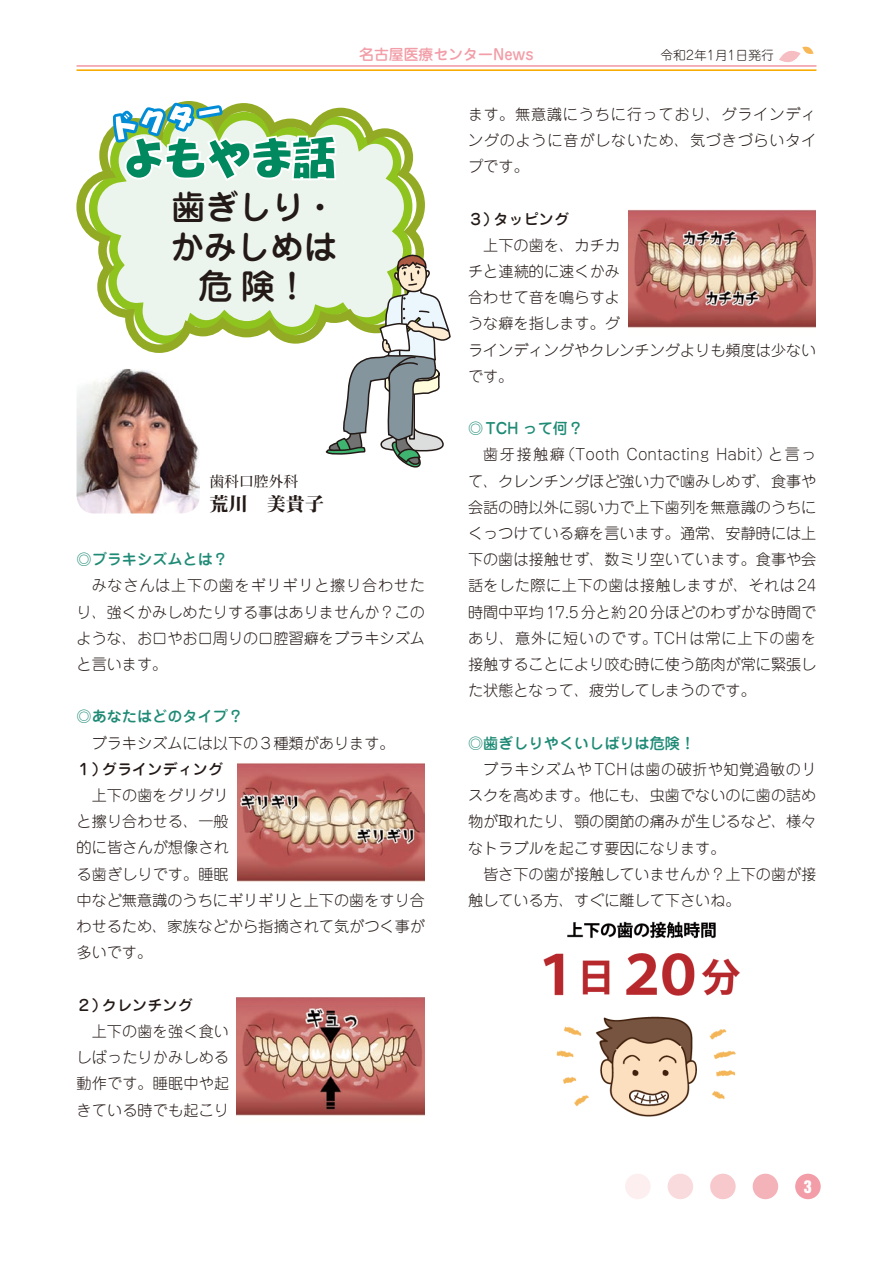
<style>
.page{position:relative;width:893px;height:1263px;background:#fff}
.page>*{position:absolute;margin:0;border:0;box-sizing:border-box;transform-origin:0 0}
.t1{font:500 34.05px/39.3px "Jun 34 Pro";letter-spacing:-.02em;color:#231916;text-align:center}
.t2{font:19.2px "Midashi Min Pr 5 MA31";color:#231916}
.t3{font:15.9px "Helvetica Inserat";color:#fff}
.t4{font:300 15.15px/26.2px "Jun 101 Pro";color:#231916;text-align:justify}
.t5{font:500 15.15px "Jun 34 Pro";color:#1f8b76}
.t6{font:500 15.15px "Jun 34 Pro";color:#231916}
.t7{font:500 14.85px "Jun 34 Pro";color:#f29da7}
.t8{font:700 14.85px "Futo Min A101 Pr 5";color:#231916}
.t9{font:300 12.75px "Jun 101 Pro";color:#231916}
</style>
<div class="page">
<hr style="left:77px;top:65px;width:739px;height:2px;background:#f29da7">
<hr style="left:77px;top:69px;width:739px;height:2px;background:#f7ab00">
<svg style="left:779px;top:46px;width:34px;height:16px"></svg>
<div style="left:625px;top:1174px;width:26px;height:25px;background:#fdefef;border-radius:50%"></div>
<div style="left:668px;top:1174px;width:25px;height:25px;background:#fadbdd;border-radius:50%"></div>
<div style="left:710px;top:1174px;width:26px;height:25px;background:#f7c8cc;border-radius:50%"></div>
<div style="left:753px;top:1174px;width:25px;height:25px;background:#f4b2b9;border-radius:50%"></div>
<div style="left:795px;top:1174px;width:26px;height:25px;background:#f29da7;border-radius:50%"></div>
<svg style="left:76px;top:107px;width:349px;height:246px"></svg>
<svg style="left:324px;top:254px;width:127px;height:214px"></svg>
<svg style="left:110px;top:65px;width:229px;height:119px"></svg>
<img style="left:77px;top:369px;width:123px;height:144px">
<img style="left:237px;top:763px;width:187px;height:119px">
<img style="left:237px;top:997px;width:187px;height:119px">
<img style="left:629px;top:210px;width:187px;height:118px">
<img style="left:543px;top:921px;width:197px;height:196px">
<p class="t7" style="left:359px;top:42px;width:176px">名古屋医療センターNews</p>
<p class="t9" style="left:660px;top:45px;width:115px">令和2年1月1日発行</p>
<h1 class="t1" style="left:170px;top:184px;width:169px">歯ぎしり・かみしめは危険！</h1>
<p class="t8" style="left:209px;top:470px;width:91px">歯科口腔外科</p>
<p class="t2" style="left:209px;top:489px;width:116px">荒川　美貴子</p>
<p class="t5" style="left:77px;top:547px;width:153px">◎ブラキシズムとは？</p>
<p class="t4" style="left:77px;top:571px;width:350px;text-indent:15px">みなさんは上下の歯をギリギリと擦り合わせたり、強くかみしめたりする事はありませんか？このような、お口やお口周りの口腔習癖をブラキシズムと言います。</p>
<p class="t5" style="left:77px;top:705px;width:168px">◎あなたはどのタイプ？</p>
<p class="t4" style="left:92px;top:728px;width:304px">ブラキシズムには以下の３種類があります。</p>
<p class="t6" style="left:77px;top:757px;width:148px">１）グラインディング</p>
<p class="t4" style="left:77px;top:780px;width:350px;text-align:left;text-indent:15px">上下の歯をグリグリ<br>と擦り合わせる、一般<br>的に皆さんが想像され<br>る歯ぎしりです。睡眠<br>中など無意識のうちにギリギリと上下の歯をすり合わせるため、家族などから指摘されて気がつく事が多いです。</p>
<p class="t6" style="left:77px;top:993px;width:118px">２）クレンチング</p>
<p class="t4" style="left:77px;top:1016px;width:154px;text-indent:15px">上下の歯を強く食いしばったりかみしめる動作です。睡眠中や起きている時でも起こり</p>
<p class="t4" style="left:468px;top:99px;width:350px">ます。無意識にうちに行っており、グラインディングのように音がしないため、気づきづらいタイプです。</p>
<p class="t6" style="left:468px;top:207px;width:103px">３）タッピング</p>
<p class="t4" style="left:468px;top:230px;width:350px;text-align:left;text-indent:15px">上下の歯を、カチカ<br>チと連続的に速くかみ<br>合わせて音を鳴らすよ<br>うな癖を指します。グ<br>ラインディングやクレンチングよりも頻度は少ないです。</p>
<p class="t5" style="left:468px;top:416px;width:117px">◎TCH って何？</p>
<p class="t4" style="left:468px;top:440px;width:350px;text-indent:15px">歯牙接触癖（Tooth Contacting Habit）と言って、クレンチングほど強い力で噛みしめず、食事や会話の時以外に弱い力で上下歯列を無意識のうちにくっつけている癖を言います。通常、安静時には上下の歯は接触せず、数ミリ空いています。食事や会話をした際に上下の歯は接触しますが、それは24時間中平均17.5分と約20分ほどのわずかな時間であり、意外に短いのです。TCHは常に上下の歯を接触することにより咬む時に使う筋肉が常に緊張した状態となって、疲労してしまうのです。</p>
<p class="t5" style="left:468px;top:731px;width:229px">◎歯ぎしりやくいしばりは危険！</p>
<p class="t4" style="left:468px;top:754px;width:350px;text-indent:15px">ブラキシズムやTCHは歯の破折や知覚過敏のリスクを高めます。他にも、虫歯でないのに歯の詰め物が取れたり、顎の関節の痛みが生じるなど、様々なトラブルを起こす要因になります。</p>
<p class="t4" style="left:468px;top:859px;width:350px;text-indent:15px">皆さ下の歯が接触していませんか？上下の歯が接触している方、すぐに離して下さいね。</p>
<p class="t3" style="left:804px;top:1177px;width:9px">3</p>
</div>
